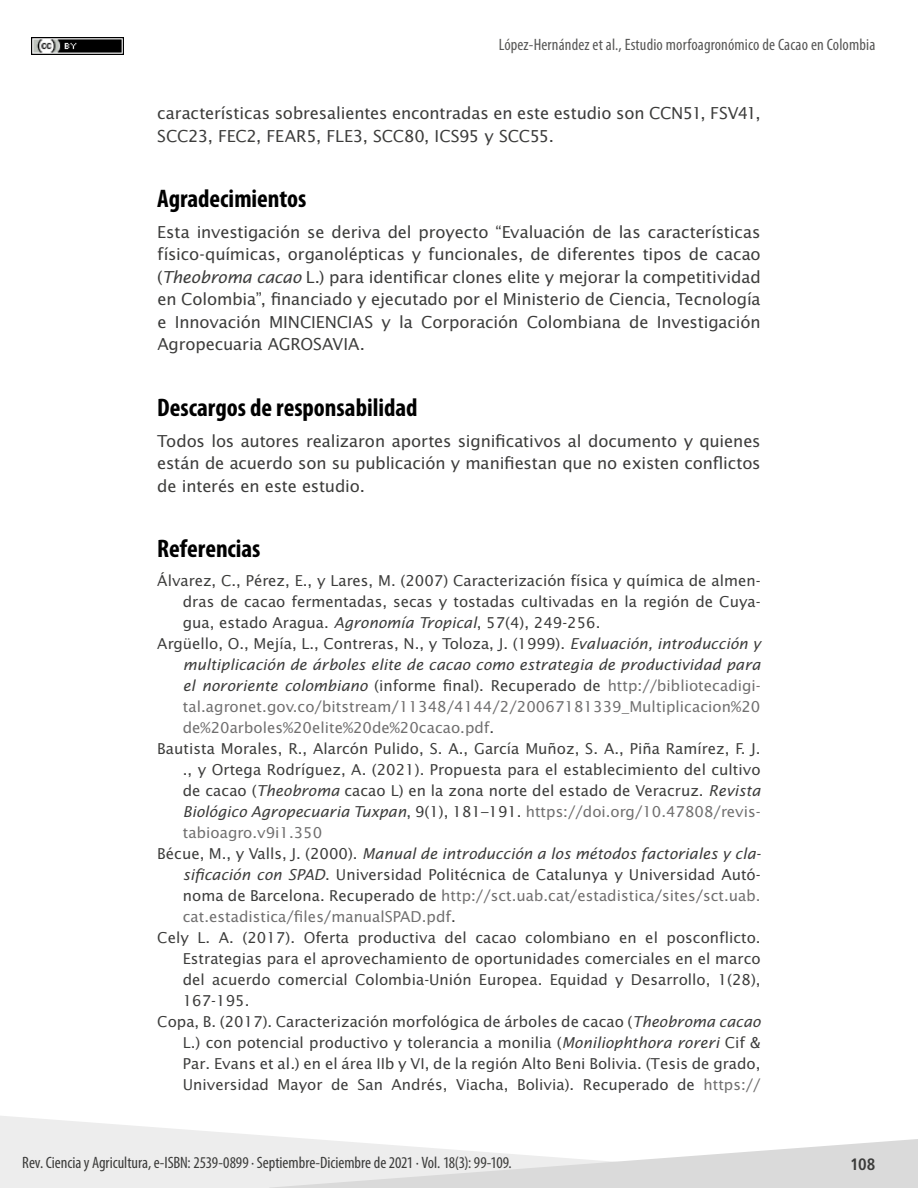
<style>
.page{position:relative;width:918px;height:1188px;background:#fff}
.page>*{position:absolute;margin:0;border:0;box-sizing:border-box;transform-origin:0 0}
.t1{font:700 condensed 25.5px "Myriad Pro";color:#000}
.t2{font:16.5px/22.5px "Lucida Sans Std";letter-spacing:-.01em;color:#3c3c3b;text-align:justify}
.t3{font:condensed 16.5px "Myriad Pro";letter-spacing:-.005em;color:#3c3c3b}
.t4{font:condensed 16.5px "Myriad Pro";letter-spacing:.01em;color:#575756}
.t5{font:700 condensed 16.5px "Frutiger LT Std";color:#3c3c3b}
.t6{font:15px "Lucida Sans Std";color:#3c3c3b}
.t7{font:15px "Lucida Sans Std";color:#706f6f}
.t8{font:italic 15px "Lucida Sans Std";color:#3c3c3b}
.s1{font-style:italic}
.s2{color:#706f6f}
.s3{color:#3c3c3b}
.s4{font-style:italic;color:#3c3c3b}
.s5{font-style:normal}
</style>
<div class="page">
<svg style="left:0;top:1116px;width:305px;height:72px;fill:#ededed"></svg>
<svg style="left:269px;top:1139px;width:649px;height:49px"></svg>
<img style="left:31px;top:38px;width:92px;height:17px">
<p class="t4" style="left:499px;top:35px;width:378px">López-Hernández et al., Estudio morfoagronómico de Cacao en Colombia</p>
<p class="t2" style="left:157px;top:102px;width:605px">características sobresalientes encontradas en este estudio son CCN51, FSV41,<br>SCC23, FEC2, FEAR5, FLE3, SCC80, ICS95 y SCC55.</p>
<h1 class="t1" style="left:157px;top:182px;width:151px">Agradecimientos</h1>
<p class="t2" style="left:157px;top:221px;width:605px">Esta investigación se deriva del proyecto “Evaluación de las características físico-químicas, organolépticas y funcionales, de diferentes tipos de cacao (<span class="s1">Theobroma cacao</span> L.) para identificar clones elite y mejorar la competitividad en Colombia”, financiado y ejecutado por el Ministerio de Ciencia, Tecnología e Innovación MINCIENCIAS y la Corporación Colombiana de Investigación Agropecuaria AGROSAVIA.</p>
<h1 class="t1" style="left:157px;top:391px;width:262px">Descargos de responsabilidad</h1>
<p class="t2" style="left:157px;top:430px;width:605px">Todos los autores realizaron aportes significativos al documento y quienes están de acuerdo son su publicación y manifiestan que no existen conflictos de interés en este estudio.</p>
<h1 class="t1" style="left:157px;top:532px;width:105px">Referencias</h1>
<p class="t6" style="left:157px;top:572px;width:605px">Álvarez, C., Pérez, E., y Lares, M. (2007) Caracterización física y química de almen-</p>
<p class="t6" style="left:183px;top:593px;width:579px">dras de cacao fermentadas, secas y tostadas cultivadas en la región de Cuya-</p>
<p class="t6" style="left:183px;top:614px;width:419px">gua, estado Aragua. <span class="s1">Agronomía Tropical</span>, 57(4), 249-256.</p>
<p class="t6" style="left:157px;top:635px;width:605px">Argüello, O., Mejía, L., Contreras, N., y Toloza, J. (1999). <span class="s1">Evaluación, introducción y</span></p>
<p class="t8" style="left:183px;top:656px;width:579px">multiplicación de árboles elite de cacao como estrategia de productividad para</p>
<p class="t6" style="left:183px;top:677px;width:579px"><span class="s1">el nororiente colombiano</span> (informe final). Recuperado de <span class="s2">http://bibliotecadigi-</span></p>
<p class="t7" style="left:183px;top:698px;width:579px">tal.agronet.gov.co/bitstream/11348/4144/2/20067181339_Multiplicacion%20</p>
<p class="t7" style="left:183px;top:719px;width:313px">de%20arboles%20elite%20de%20cacao.pdf<span class="s3">.</span></p>
<p class="t6" style="left:157px;top:740px;width:605px">Bautista Morales, R., Alarcón Pulido, S. A., García Muñoz, S. A., Piña Ramírez, F. J.</p>
<p class="t6" style="left:183px;top:761px;width:579px">., y Ortega Rodríguez, A. (2021). Propuesta para el establecimiento del cultivo</p>
<p class="t6" style="left:183px;top:782px;width:579px">de cacao (<span class="s1">Theobroma</span> cacao L) en la zona norte del estado de Veracruz. <span class="s1">Revista</span></p>
<p class="t7" style="left:183px;top:803px;width:579px"><span class="s4">Biológico Agropecuaria Tuxpan</span><span class="s3">, 9(1), 181–191.</span> https://doi.org/10.47808/revis-</p>
<p class="t7" style="left:183px;top:824px;width:141px">tabioagro.v9i1.350</p>
<p class="t8" style="left:157px;top:845px;width:605px"><span class="s5">Bécue, M., y Valls, J. (2000).</span> Manual de introducción a los métodos factoriales y cla-</p>
<p class="t6" style="left:183px;top:866px;width:579px"><span class="s1">sificación con SPAD</span>. Universidad Politécnica de Catalunya y Universidad Autó-</p>
<p class="t7" style="left:183px;top:887px;width:579px"><span class="s3">noma de Barcelona. Recuperado de</span> http://sct.uab.cat/estadistica/sites/sct.uab.</p>
<p class="t7" style="left:183px;top:908px;width:274px">cat.estadistica/files/manualSPAD.pdf<span class="s3">.</span></p>
<p class="t6" style="left:157px;top:929px;width:605px">Cely L. A. (2017). Oferta productiva del cacao colombiano en el posconflicto.</p>
<p class="t6" style="left:183px;top:950px;width:579px">Estrategias para el aprovechamiento de oportunidades comerciales en el marco</p>
<p class="t6" style="left:183px;top:971px;width:579px">del acuerdo comercial Colombia-Unión Europea. Equidad y Desarrollo, 1(28),</p>
<p class="t6" style="left:183px;top:992px;width:68px">167-195.</p>
<p class="t6" style="left:157px;top:1013px;width:605px">Copa, B. (2017). Caracterización morfológica de árboles de cacao (<span class="s1">Theobroma cacao</span></p>
<p class="t6" style="left:183px;top:1034px;width:579px">L.) con potencial productivo y tolerancia a monilia (<span class="s1">Moniliophthora roreri</span> Cif &amp;</p>
<p class="t6" style="left:183px;top:1055px;width:579px">Par. Evans et al<span class="s1">.</span>) en el área IIb y VI, de la región Alto Beni Bolivia. (Tesis de grado,</p>
<p class="t6" style="left:183px;top:1076px;width:579px">Universidad Mayor de San Andrés, Viacha, Bolivia). Recuperado de <span class="s2">https://</span></p>
<p class="t3" style="left:22px;top:1153px;width:491px">Rev. Ciencia y Agricultura, e-ISBN: 2539-0899 ∙ Septiembre-Diciembre de 2021 ∙ Vol. 18(3): 99-109.</p>
<p class="t5" style="left:850px;top:1154px;width:27px">108</p>
</div>
